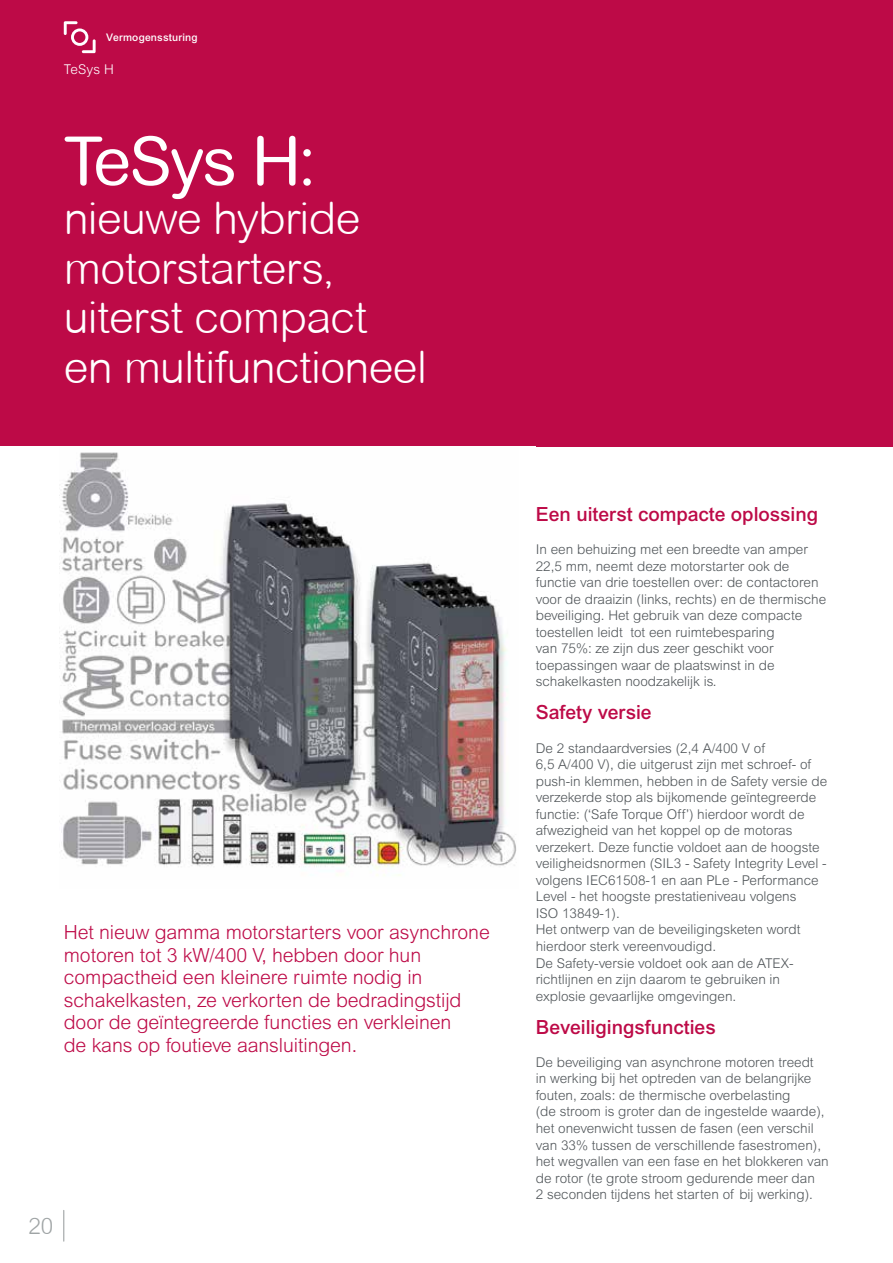
<style>
.page{position:relative;width:893px;height:1263px;background:#fff}
.page>*{position:absolute;margin:0;border:0;box-sizing:border-box;transform-origin:0 0}
.t1{font:67.5px "Arial Rounded MT";letter-spacing:-.03em;color:#fff}
.t2{font:300 45px/49.5px "Arial Rounded MT";letter-spacing:-.015em;color:#fff}
.t3{font:300 22.5px "Arial Rounded MT";color:#9fa4a5}
.t4{font:300 19.5px/22.5px "Arial MT Std";letter-spacing:-.005em;color:#bd0a47}
.t5{font:500 19.5px "Arial MT Std";color:#bd0a47}
.t6{font:300 13.5px/16.5px "Arial MT Std";color:#505559}
.t7{font:300 13.5px "Arial MT Std";letter-spacing:.01em;color:#fff}
.t8{font:500 10.5px "Arial MT Std";letter-spacing:.02em;color:#fff}
</style>
<div class="page">
<div style="left:0;top:0;width:893px;height:446px;background:#bd0a47"></div>
<img style="left:61px;top:452px;width:456px;height:424px">
<svg style="left:64px;top:21px;width:32px;height:32px"></svg>
<hr style="left:63px;top:1210px;width:1px;height:31px;background:#9fa4a5">
<p class="t8" style="left:106px;top:31px;width:93px">Vermogenssturing</p>
<p class="t7" style="left:64px;top:61px;width:52px">TeSys H</p>
<h1 class="t1" style="left:64px;top:122px;width:253px">TeSys H:</h1>
<h2 class="t2" style="left:64px;top:193px;width:365px">nieuwe hybride motorstarters, uiterst compact en multifunctioneel</h2>
<p class="t4" style="left:64px;top:921px;width:428px">Het nieuw gamma motorstarters voor asynchrone motoren tot 3 kW/400 V, hebben door hun compactheid een kleinere ruimte nodig in schakelkasten, ze verkorten de bedradingstijd door de geïntegreerde functies en verkleinen<br>de kans op foutieve aansluitingen.</p>
<h3 class="t3" style="left:29px;top:1213px;width:26px">20</h3>
<h3 class="t5" style="left:536px;top:503px;width:284px">Een uiterst compacte oplossing</h3>
<p class="t6" style="left:536px;top:541px;width:292px">In een behuizing met een breedte van amper 22,5 mm, neemt deze motorstarter ook de functie van drie toestellen over: de contactoren voor de draaizin (links, rechts) en de thermische beveiliging. Het gebruik van deze compacte toestellen leidt tot een ruimtebesparing<br>van 75%: ze zijn dus zeer geschikt voor toepassingen waar de plaatswinst in de schakelkasten noodzakelijk is.</p>
<h3 class="t5" style="left:536px;top:701px;width:117px">Safety versie</h3>
<p class="t6" style="left:536px;top:739px;width:293px">De 2 standaardversies (2,4 A/400 V of<br>6,5 A/400 V), die uitgerust zijn met schroef- of push-in klemmen, hebben in de Safety versie de verzekerde stop als bijkomende geïntegreerde functie: (‘Safe Torque Off’) hierdoor wordt de afwezigheid van het koppel op de motoras verzekert. Deze functie voldoet aan de hoogste veiligheidsnormen (SIL3 - Safety Integrity Level - volgens IEC61508-1 en aan PLe - Performance Level - het hoogste prestatieniveau volgens<br>ISO 13849-1).<br>Het ontwerp van de beveiligingsketen wordt hierdoor sterk vereenvoudigd.<br>De Safety-versie voldoet ook aan de ATEX&shy;richtlijnen en zijn daarom te gebruiken in explosie gevaarlijke omgevingen.</p>
<h3 class="t5" style="left:536px;top:1015px;width:181px">Beveiligingsfuncties</h3>
<p class="t6" style="left:536px;top:1054px;width:294px">De beveiliging van asynchrone motoren treedt<br>in werking bij het optreden van de belangrijke fouten, zoals: de thermische overbelasting<br>(de stroom is groter dan de ingestelde waarde), het onevenwicht tussen de fasen (een verschil van 33% tussen de verschillende fasestromen), het wegvallen van een fase en het blokkeren van de rotor (te grote stroom gedurende meer dan<br>2 seconden tijdens het starten of bij werking).</p>
</div>
